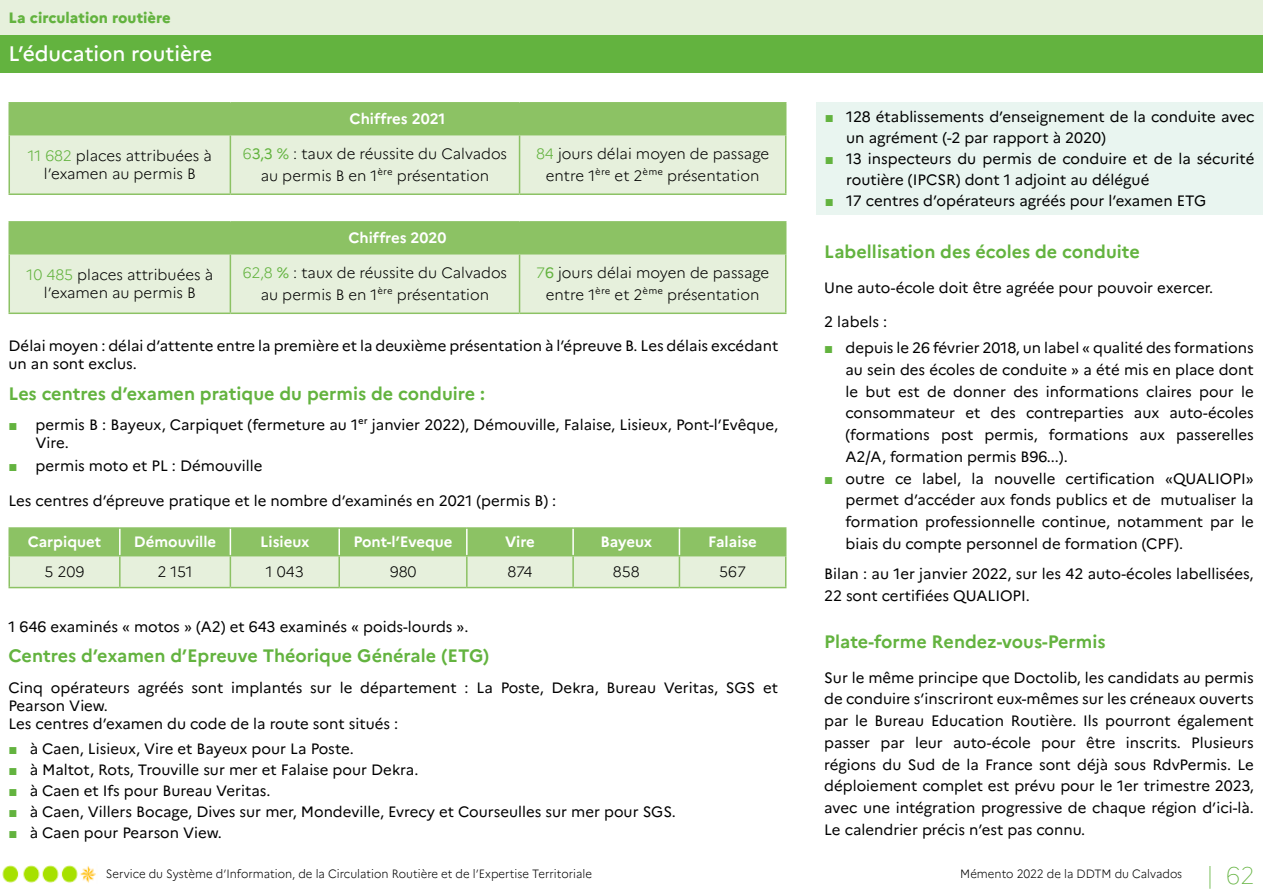
<style>
.page{position:relative;width:1263px;height:893px;background:#fff}
.page>*{position:absolute;margin:0;border:0;box-sizing:border-box;transform-origin:0 0}
.t1{font:100 24px "Marianne";color:#63b33f}
.t2{font:500 21px "Marianne";color:#fff}
.t3{font:700 18px "Marianne";color:#63b33f}
.t4{font:15px/21.8px "Marianne";color:#000}
.t5{font:300 15px/21.6px "Marianne";color:#000;text-align:center}
.t6{font:700 15px "Marianne";color:#fff}
.t7{font:800 15px "Marianne";color:#63b33f}
.t8{font:300 12px "Marianne";color:#000;scale:.95 1}
.s1{font-family:"Arial";color:#63b33f}
.s2{color:#63b33f}
.s3{font-weight:400;color:#63b33f}
</style>
<div class="page">
<div style="left:0;top:34px;width:1263px;height:38px;background:#63b33f"></div>
<div style="left:0;top:0;width:1263px;height:34px;background:#e6f0dc"></div>
<div style="left:9px;top:103px;width:777px;height:32px;background:#8cc264"></div>
<div style="left:10px;top:135px;width:775px;height:58px;background:#e6f0dc"></div>
<hr style="left:230px;top:135px;width:1px;height:58px;background:#8cc264">
<hr style="left:519px;top:135px;width:1px;height:58px;background:#8cc264">
<hr style="left:9px;top:135px;width:1px;height:58px;background:#8cc264">
<hr style="left:785px;top:135px;width:1px;height:58px;background:#8cc264">
<hr style="left:9px;top:193px;width:221px;height:2px;background:#8cc264">
<hr style="left:230px;top:193px;width:289px;height:2px;background:#8cc264">
<hr style="left:519px;top:193px;width:267px;height:2px;background:#8cc264">
<hr style="left:9px;top:102px;width:221px;height:2px;background:#8cc264">
<hr style="left:230px;top:102px;width:289px;height:2px;background:#8cc264">
<hr style="left:519px;top:102px;width:267px;height:2px;background:#8cc264">
<div style="left:9px;top:222px;width:777px;height:32px;background:#8cc264"></div>
<div style="left:10px;top:254px;width:775px;height:59px;background:#e6f0dc"></div>
<hr style="left:9px;top:254px;width:1px;height:59px;background:#8cc264">
<hr style="left:230px;top:254px;width:1px;height:59px;background:#8cc264">
<hr style="left:519px;top:254px;width:1px;height:59px;background:#8cc264">
<hr style="left:785px;top:254px;width:1px;height:59px;background:#8cc264">
<hr style="left:9px;top:313px;width:221px;height:1px;background:#8cc264">
<hr style="left:230px;top:313px;width:289px;height:1px;background:#8cc264">
<hr style="left:519px;top:313px;width:267px;height:1px;background:#8cc264">
<hr style="left:9px;top:221px;width:221px;height:2px;background:#8cc264">
<hr style="left:230px;top:221px;width:289px;height:2px;background:#8cc264">
<hr style="left:519px;top:221px;width:267px;height:2px;background:#8cc264">
<hr style="left:9px;top:527px;width:111px;height:2px;background:#8cc264">
<hr style="left:120px;top:527px;width:110px;height:2px;background:#8cc264">
<hr style="left:230px;top:527px;width:109px;height:2px;background:#8cc264">
<hr style="left:339px;top:527px;width:128px;height:2px;background:#8cc264">
<hr style="left:467px;top:527px;width:106px;height:2px;background:#8cc264">
<hr style="left:573px;top:527px;width:106px;height:2px;background:#8cc264">
<hr style="left:679px;top:527px;width:107px;height:2px;background:#8cc264">
<svg style="left:9px;top:528px;width:777px;height:60px;background:#b9d9a0"></svg>
<div style="left:816px;top:102px;width:447px;height:112px;background:#e9f5f0"></div>
<img style="left:2px;top:865px;width:94px;height:18px">
<p class="t7" style="left:9px;top:8px;width:164px">La circulation routière</p>
<h2 class="t2" style="left:9px;top:41px;width:205px">L’éducation routière</h2>
<p class="t4" style="left:846px;top:106px;width:410px;line-height:21px;text-indent:-21px"><span class="s1">■</span> 128 établissements d’enseignement de la conduite avec un agrément (-2 par rapport à 2020)</p>
<p class="t4" style="left:846px;top:148px;width:410px;line-height:21px;text-indent:-21px"><span class="s1">■</span> 13 inspecteurs du permis de conduire et de la sécurité routière (IPCSR) dont 1 adjoint au délégué</p>
<p class="t4" style="left:825px;top:190px;width:383px"><span class="s1">■</span> 17 centres d’opérateurs agréés pour l’examen ETG</p>
<p class="t3" style="left:824px;top:241px;width:317px">Labellisation des écoles de conduite</p>
<p class="t4" style="left:824px;top:276px;width:390px">Une auto-école doit être agréée pour pouvoir exercer.</p>
<p class="t4" style="left:824px;top:311px;width:64px">2 labels :</p>
<p class="t4" style="left:845px;top:337px;width:410px;text-align:justify;text-indent:-21px"><span class="s1">■</span> depuis le 26 février 2018, un label « qualité des formations au sein des écoles de conduite » a été mis en place dont le but est de donner des informations claires pour le consommateur et des contreparties aux auto-écoles (formations post permis, formations aux passerelles A2/A, formation permis B96...).</p>
<p class="t4" style="left:845px;top:467px;width:410px;text-align:justify;text-indent:-21px"><span class="s1">■</span> outre ce label, la nouvelle certification «QUALIOPI» permet d’accéder aux fonds publics et de mutualiser la formation professionnelle continue, notamment par le biais du compte personnel de formation (CPF).</p>
<p class="t4" style="left:824px;top:563px;width:431px">Bilan : au 1er janvier 2022, sur les 42 auto-écoles labellisées,<br>22 sont certifiées QUALIOPI.</p>
<p class="t3" style="left:824px;top:631px;width:283px">Plate-forme Rendez-vous-Permis</p>
<p class="t4" style="left:824px;top:666px;width:431px;text-align:justify">Sur le même principe que Doctolib, les candidats au permis de conduire s’inscriront eux-mêmes sur les créneaux ouverts par le Bureau Education Routière. Ils pourront également passer par leur auto-école pour être inscrits. Plusieurs régions du Sud de la France sont déjà sous RdvPermis. Le déploiement complet est prévu pour le 1er trimestre 2023, avec une intégration progressive de chaque région d’ici-là.<br>Le calendrier précis n’est pas connu.</p>
<p class="t8" style="left:960px;top:867px;width:235px">Mémento 2022 de la DDTM du Calvados</p>
<p class="t6" style="left:350px;top:110px;width:97px">Chiffres 2021</p>
<p class="t5" style="left:28px;top:147px;width:185px;line-height:18px"><span class="s2">11 682</span> places attribuées à l’examen au permis B</p>
<p class="t5" style="left:243px;top:143px;width:266px"><span class="s2">6</span><span class="s3">3,3 %</span> : taux de réussite du Calvados au permis B en 1ère présentation</p>
<p class="t5" style="left:536px;top:143px;width:234px"><span class="s2">84</span> jours délai moyen de passage entre 1ère et 2ème présentation</p>
<p class="t6" style="left:348px;top:229px;width:100px">Chiffres 2020</p>
<p class="t5" style="left:27px;top:266px;width:188px;line-height:18px"><span class="s2">10 485</span> places attribuées à l’examen au permis B</p>
<p class="t5" style="left:243px;top:262px;width:266px"><span class="s2">62,8</span> <span class="s3">%</span> : taux de réussite du Calvados au permis B en 1ère présentation</p>
<p class="t5" style="left:536px;top:262px;width:235px"><span class="s2">7</span><span class="s3">6</span> jours délai moyen de passage entre 1ère et 2ème présentation</p>
<p class="t4" style="left:9px;top:337px;width:771px;line-height:18px">Délai moyen : délai d’attente entre la première et la deuxième présentation à l’épreuve B. Les délais excédant un an sont exclus.</p>
<p class="t3" style="left:9px;top:382px;width:478px">Les centres d’examen pratique du permis de conduire :</p>
<p class="t4" style="left:36px;top:416px;width:744px;line-height:18px;text-indent:-27px"><span class="s1">■</span> permis B : Bayeux, Carpiquet (fermeture au 1er janvier 2022), Démouville, Falaise, Lisieux, Pont-l’Evêque,<br>Vire.</p>
<p class="t4" style="left:9px;top:454px;width:255px"><span class="s1">■</span> permis moto et PL : Démouville</p>
<p class="t4" style="left:9px;top:489px;width:549px">Les centres d’épreuve pratique et le nombre d’examinés en 2021 (permis B) :</p>
<p class="t6" style="left:28px;top:533px;width:75px">Carpiquet</p>
<p class="t6" style="left:134px;top:533px;width:84px">Démouville</p>
<p class="t6" style="left:260px;top:533px;width:51px">Lisieux</p>
<p class="t6" style="left:353px;top:533px;width:101px">Pont-l’Eveque</p>
<p class="t6" style="left:505px;top:533px;width:31px">Vire</p>
<p class="t6" style="left:600px;top:533px;width:53px">Bayeux</p>
<p class="t6" style="left:708px;top:533px;width:50px">Falaise</p>
<p class="t5" style="left:45px;top:561px;width:41px">5 209</p>
<p class="t5" style="left:157px;top:561px;width:37px">2 151</p>
<p class="t5" style="left:266px;top:561px;width:39px">1 043</p>
<p class="t5" style="left:390px;top:561px;width:28px">980</p>
<p class="t5" style="left:507px;top:561px;width:27px">874</p>
<p class="t5" style="left:613px;top:561px;width:28px">858</p>
<p class="t5" style="left:719px;top:561px;width:28px">567</p>
<p class="t4" style="left:9px;top:616px;width:462px">1 646 examinés « motos » (A2) et 643 examinés « poids-lourds ».</p>
<p class="t3" style="left:9px;top:645px;width:482px">Centres d’examen d’Epreuve Théorique Générale (ETG)</p>
<p class="t4" style="left:9px;top:679px;width:771px;line-height:18px">Cinq opérateurs agréés sont implantés sur le département : La Poste, Dekra, Bureau Veritas, SGS et<br>Pearson View.<br>Les centres d’examen du code de la route sont situés :</p>
<p class="t4" style="left:9px;top:738px;width:347px"><span class="s1">■</span> à Caen, Lisieux, Vire et Bayeux pour La Poste.</p>
<p class="t4" style="left:9px;top:759px;width:411px"><span class="s1">■</span> à Maltot, Rots, Trouville sur mer et Falaise pour Dekra.</p>
<p class="t4" style="left:9px;top:780px;width:263px"><span class="s1">■</span> à Caen et Ifs pour Bureau Veritas.</p>
<p class="t4" style="left:9px;top:801px;width:669px"><span class="s1">■</span> à Caen, Villers Bocage, Dives sur mer, Mondeville, Evrecy et Courseulles sur mer pour SGS.</p>
<p class="t4" style="left:9px;top:822px;width:215px"><span class="s1">■</span> à Caen pour Pearson View.</p>
<p class="t8" style="left:106px;top:867px;width:513px">Service du Système d’Information, de la Circulation Routière et de l’Expertise Territoriale</p>
<h1 class="t1" style="left:1206px;top:860px;width:50px">| 62</h1>
</div>
